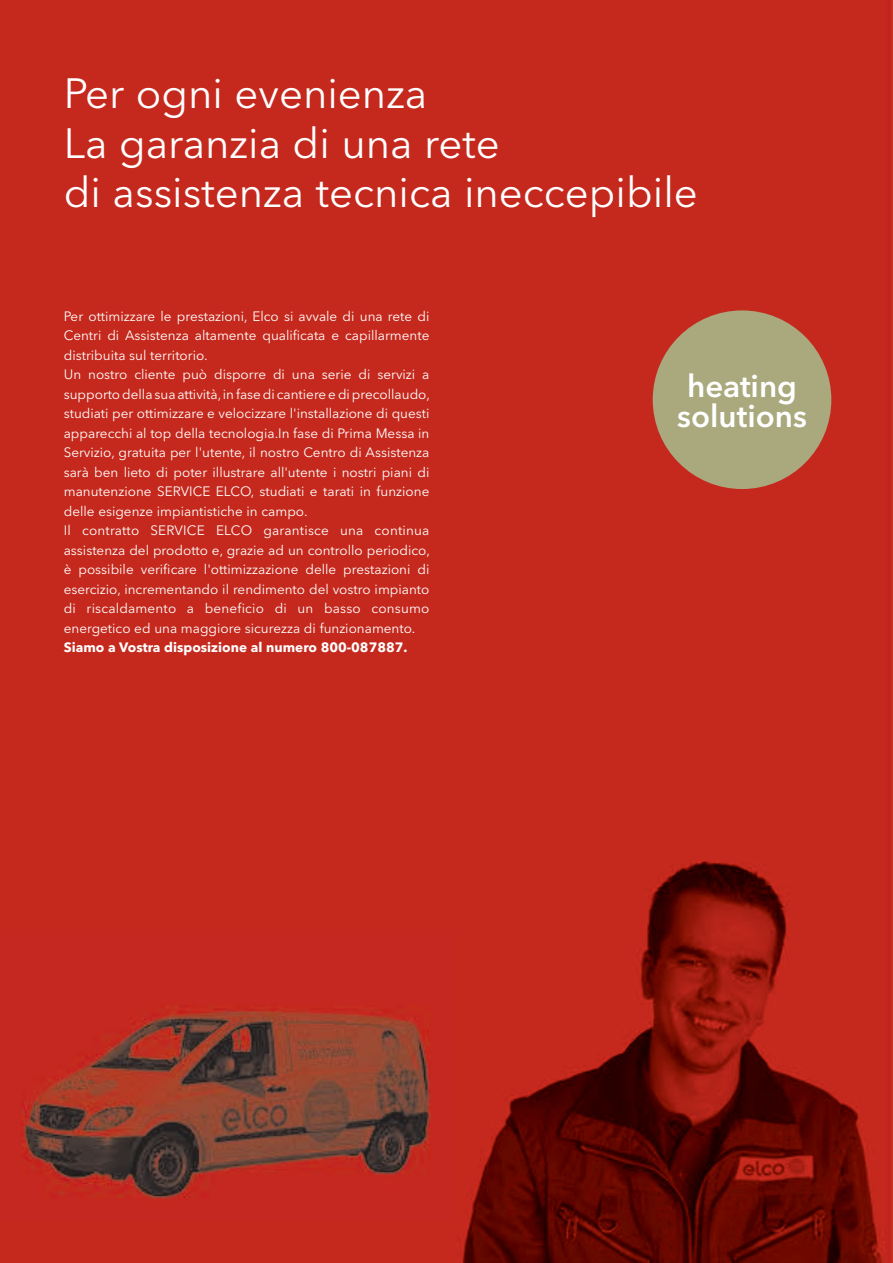
<style>
.page{position:relative;width:893px;height:1263px;background:#fff}
.page>*{position:absolute;margin:0;border:0;box-sizing:border-box;transform-origin:0 0}
.t1{font:42px/49.5px "Avenir Next LT Pro";color:#fff}
.t2{font:600 31.2px/30px "Avenir Next LT Pro";color:#fff;text-align:center}
.t3{font:13.5px/19.5px "Avenir Next LT Pro";color:#fff}
.t4{font:700 13.5px "Avenir Next LT Pro";color:#fff}
</style>
<div class="page">
<img style="left:0;top:0;width:893px;height:1263px">
<div style="left:653px;top:310px;width:178px;height:179px;background:#aaa87d;border-radius:50%"></div>
<h1 class="t1" style="left:64px;top:69px;width:636px">Per ogni evenienza<br>La garanzia di una rete<br>di assistenza tecnica ineccepibile</h1>
<p class="t3" style="left:64px;top:306px;width:368px">Per ottimizzare le prestazioni, Elco si avvale di una rete di Centri di Assistenza altamente qualificata e capillarmente distribuita sul territorio.<br>Un nostro cliente può disporre di una serie di servizi a supporto della sua attività, in fase di cantiere e di precollaudo, studiati per ottimizzare e velocizzare l'installazione di questi apparecchi al top della tecnologia.In fase di Prima Messa in Servizio, gratuita per l'utente, il nostro Centro di Assistenza sarà ben lieto di poter illustrare all'utente i nostri piani di manutenzione SERVICE ELCO, studiati e tarati in funzione delle esigenze impiantistiche in campo.<br>Il contratto SERVICE ELCO garantisce una continua assistenza del prodotto e, grazie ad un controllo periodico, è possibile verificare l'ottimizzazione delle prestazioni di esercizio, incrementando il rendimento del vostro impianto di riscaldamento a beneficio di un basso consumo energetico ed una maggiore sicurezza di funzionamento.</p>
<p class="t4" style="left:64px;top:639px;width:345px">Siamo a Vostra disposizione al numero 800-087887.</p>
<h2 class="t2" style="left:677px;top:370px;width:131px">heating solutions</h2>
</div>
